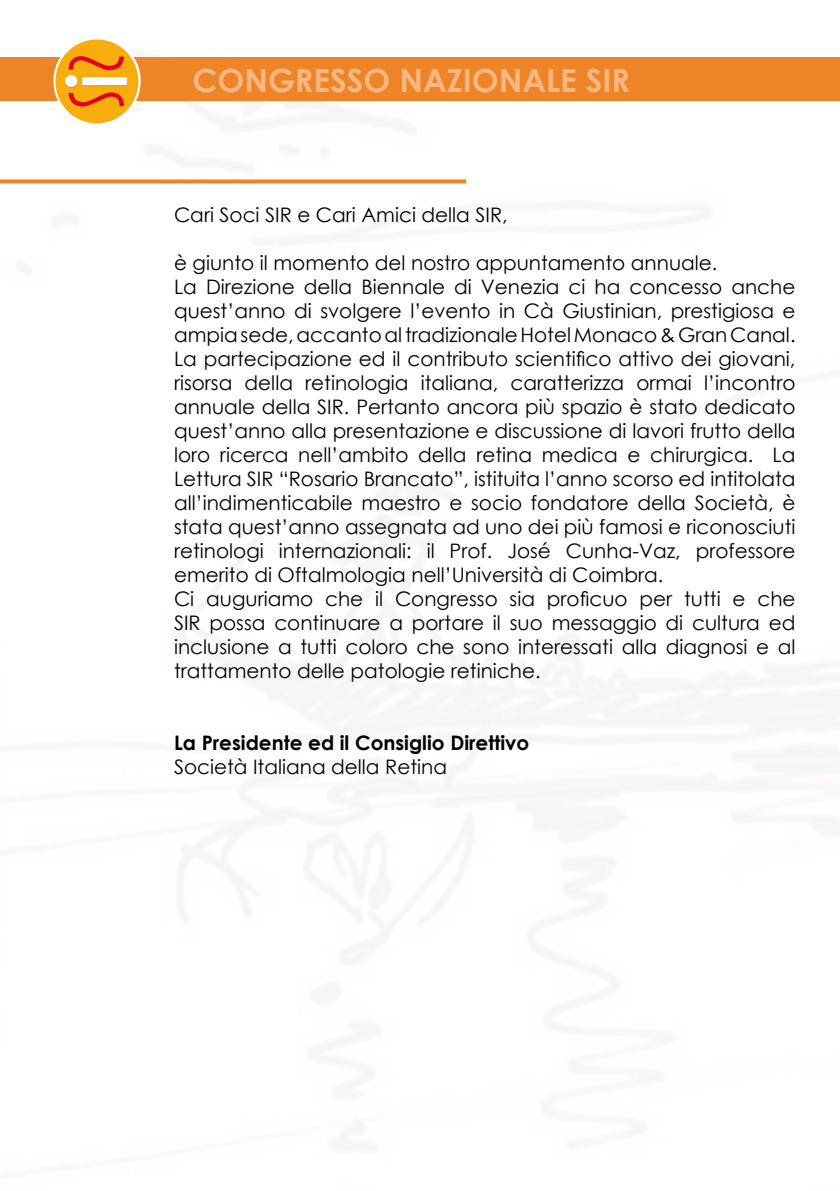
<style>
.page{position:relative;width:840px;height:1191px;background:#fff}
.page>*{position:absolute;margin:0;border:0;box-sizing:border-box;transform-origin:0 0}
.t1{font:700 32px "Century Gothic";color:#f8b780}
.t2{font:20px/24px "Century Gothic";color:#000;text-align:justify}
.t3{font:700 20px "Century Gothic";color:#000}
</style>
<div class="page">
<img style="left:0;top:39px;width:839px;height:1053px">
<div style="left:0;top:58px;width:839px;height:43px;background:#ee8428"></div>
<img style="left:53px;top:39px;width:42px;height:45px">
<svg style="left:0;top:179px;width:466px;height:4px;background:#ef9241"></svg>
<h1 class="t1" style="left:192px;top:56px;width:439px">CONGRESSO NAZIONALE SIR</h1>
<p class="t2" style="left:174px;top:202px;width:335px">Cari Soci SIR e Cari Amici della SIR,</p>
<p class="t2" style="left:174px;top:250px;width:544px">è giunto il momento del nostro appuntamento annuale.</p>
<p class="t2" style="left:174px;top:274px;width:622px">La Direzione della Biennale di Venezia ci ha concesso anche quest’anno di svolgere l’evento in Cà Giustinian, prestigiosa e ampia sede, accanto al tradizionale Hotel Monaco &amp; Gran Canal.<br>La partecipazione ed il contributo scientifico attivo dei giovani, risorsa della retinologia italiana, caratterizza ormai l’incontro annuale della SIR. Pertanto ancora più spazio è stato dedicato quest’anno alla presentazione e discussione di lavori frutto della loro ricerca nell’ambito della retina medica e chirurgica. La Lettura SIR “Rosario Brancato”, istituita l’anno scorso ed intitolata all’indimenticabile maestro e socio fondatore della Società, è stata quest’anno assegnata ad uno dei più famosi e riconosciuti retinologi internazionali: il Prof. José Cunha-Vaz, professore emerito di Oftalmologia nell’Università di Coimbra.</p>
<p class="t2" style="left:174px;top:586px;width:622px">Ci auguriamo che il Congresso sia proficuo per tutti e che SIR possa continuare a portare il suo messaggio di cultura ed inclusione a tutti coloro che sono interessati alla diagnosi e al trattamento delle patologie retiniche.</p>
<p class="t3" style="left:174px;top:727px;width:356px">La Presidente ed il Consiglio Direttivo</p>
<p class="t2" style="left:174px;top:754px;width:274px">Società Italiana della Retina</p>
</div>
